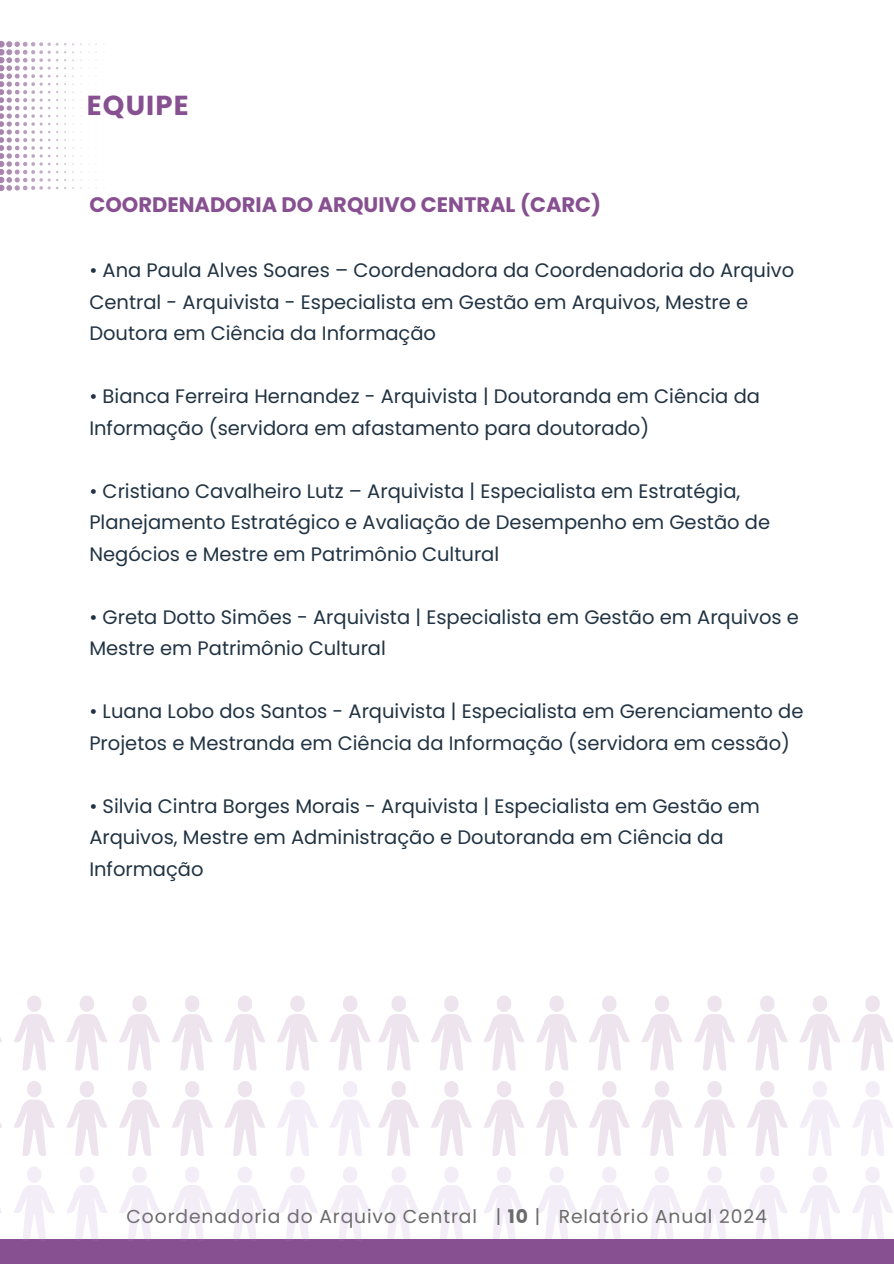
<style>
.page{position:relative;width:894px;height:1264px;background:#fff}
.page>*{position:absolute;margin:0;border:0;box-sizing:border-box;transform-origin:0 0}
.t1{font:700 27.45px "Poppins";letter-spacing:.04em;color:#875090}
.t2{font:700 21px "Poppins";color:#875090}
.t3{font:19.5px/31.5px "Poppins";color:#213343}
.t4{font:18.75px "Poppins";letter-spacing:.045em;color:#6b6b6b}
.s1{font-weight:700}
</style>
<div class="page">
<svg style="left:378px;top:995px;width:251px;height:75px"></svg>
<svg style="left:378px;top:1081px;width:514px;height:157px"></svg>
<div style="left:0;top:1238px;width:893px;height:25px;background:#875090"></div>
<svg style="left:0;top:40px;width:105px;height:151px"></svg>
<svg style="left:0;top:995px;width:107px;height:75px"></svg>
<svg style="left:0;top:1081px;width:370px;height:158px"></svg>
<h3 class="t1" style="left:87px;top:86px;width:103px">EQUIPE</h3>
<p class="t2" style="left:89px;top:190px;width:513px">COORDENADORIA DO ARQUIVO CENTRAL (CARC)</p>
<h1 class="t3" style="left:89px;top:254px;width:706px">• Ana Paula Alves Soares – Coordenadora da Coordenadoria do Arquivo<br>Central - Arquivista - Especialista em Gestão em Arquivos, Mestre e<br>Doutora em Ciência da Informação</h1>
<h2 class="t3" style="left:89px;top:380px;width:672px">• Bianca Ferreira Hernandez - Arquivista | Doutoranda em Ciência da<br>Informação (servidora em afastamento para doutorado)</h2>
<h3 class="t3" style="left:89px;top:475px;width:682px">• Cristiano Cavalheiro Lutz – Arquivista | Especialista em Estratégia,<br>Planejamento Estratégico e Avaliação de Desempenho em Gestão de<br>Negócios e Mestre em Patrimônio Cultural</h3>
<h3 class="t3" style="left:89px;top:601px;width:711px">• Greta Dotto Simões - Arquivista | Especialista em Gestão em Arquivos e<br>Mestre em Patrimônio Cultural</h3>
<h3 class="t3" style="left:89px;top:695px;width:715px">• Luana Lobo dos Santos - Arquivista | Especialista em Gerenciamento de<br>Projetos e Mestranda em Ciência da Informação (servidora em cessão)</h3>
<h3 class="t3" style="left:89px;top:790px;width:672px">• Silvia Cintra Borges Morais - Arquivista | Especialista em Gestão em<br>Arquivos, Mestre em Administração e Doutoranda em Ciência da<br>Informação</h3>
<h3 class="t4" style="left:127px;top:1203px;width:641px">Coordenadoria do Arquivo Central | <span class="s1">10</span> | Relatório Anual 2024</h3>
</div>
